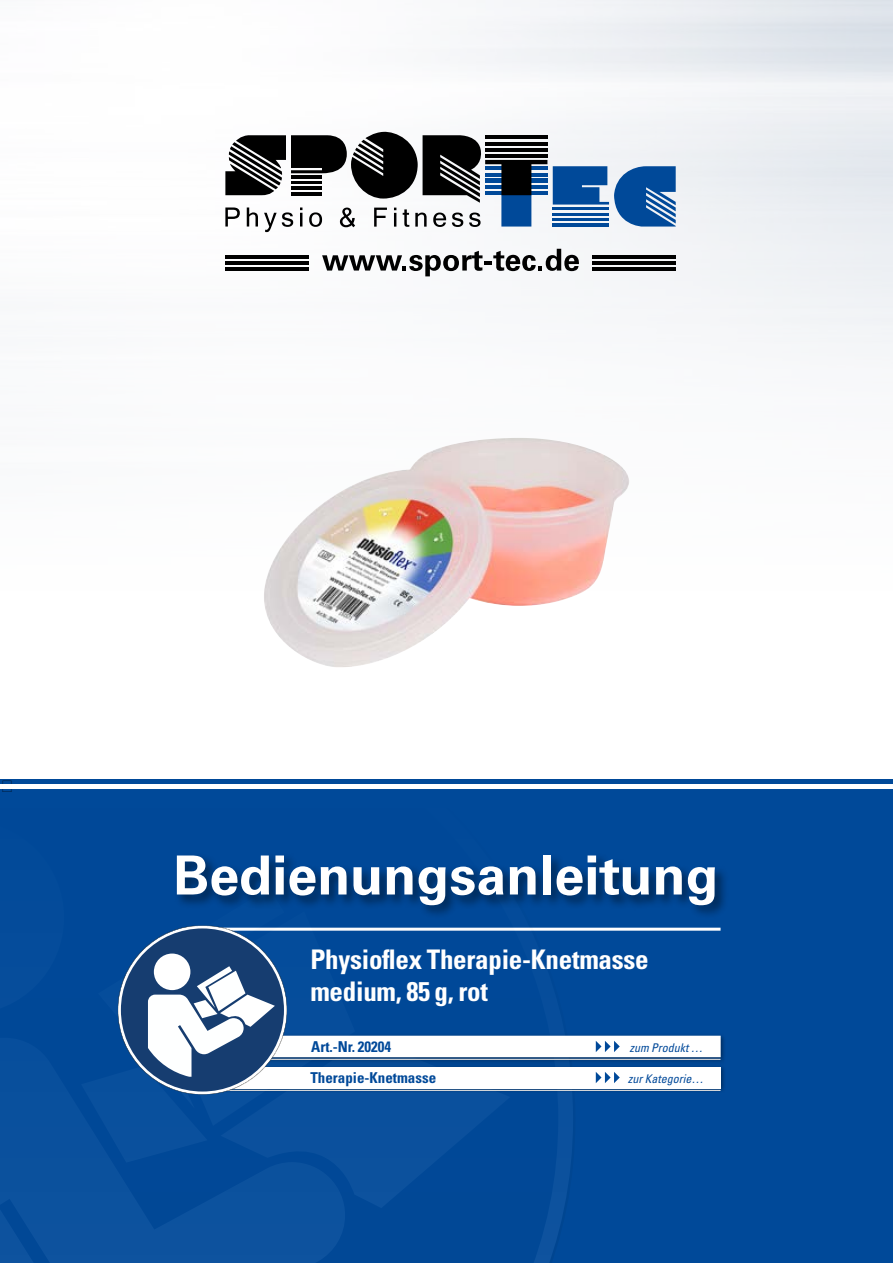
<style>
.page{position:relative;width:893px;height:1263px;background:#fff}
.page>*{position:absolute;margin:0;border:0;box-sizing:border-box;transform-origin:0 0}
.t1{font:700 54px "Univers LT Std";color:#fff}
.t2{font:700 condensed 27px/32.4px "Univers LT Std";letter-spacing:-.01em;color:#fff}
.t3{font:18px "Times New Roman";color:#000}
.t4{font:700 condensed 15px "Univers LT Std";color:#004999}
.t5{font:italic condensed 12px "Univers LT Std";color:#004999}
</style>
<div class="page">
<img style="left:225px;top:0;width:667px;height:357px">
<svg style="left:553px;top:166px;width:123px;height:61px"></svg>
<svg style="left:225px;top:132px;width:322px;height:100px"></svg>
<svg style="left:322px;top:249px;width:257px;height:27px"></svg>
<hr style="left:592px;top:255px;width:84px;height:4px;background:#000">
<hr style="left:592px;top:261px;width:84px;height:4px;background:#000">
<hr style="left:592px;top:267px;width:84px;height:3px;background:#000">
<hr style="left:225px;top:255px;width:84px;height:4px;background:#000">
<hr style="left:225px;top:261px;width:84px;height:4px;background:#000">
<hr style="left:225px;top:267px;width:84px;height:3px;background:#000">
<div style="left:0;top:779px;width:893px;height:484px;background:#004999"></div>
<hr style="left:0;top:785px;width:893px;height:4px;background:#fff">
<hr style="left:195px;top:928px;width:525px;height:3px;background:#fff">
<svg style="left:0;top:784px;width:558px;height:479px"></svg>
<svg style="left:0;top:821px;width:64px;height:193px"></svg>
<svg style="left:0;top:1038px;width:345px;height:225px;fill:#0b519d"></svg>
<svg style="left:221px;top:1093px;width:289px;height:115px;fill:#0a509d"></svg>
<div style="left:257px;top:1057px;width:469px;height:8px;background:#004490"></div>
<div style="left:223px;top:1034px;width:503px;height:28px;background:#000;opacity:.4"></div>
<div style="left:226px;top:1036px;width:494px;height:21px;background:#fff"></div>
<svg style="left:596px;top:1041px;width:24px;height:11px"></svg>
<div style="left:223px;top:1065px;width:503px;height:28px;background:#000;opacity:.4"></div>
<div style="left:225px;top:1067px;width:495px;height:21px;background:#fff"></div>
<div style="left:174px;top:852px;width:555px;height:67px;background:#000;opacity:.46"></div>
<svg style="left:596px;top:1072px;width:24px;height:11px"></svg>
<svg style="left:81px;top:888px;width:274px;height:274px"></svg>
<img style="left:264px;top:438px;width:365px;height:229px">
<p class="t3" style="left:0;top:773px;width:16px">▶</p>
<h1 class="t1" style="left:173px;top:844px;width:547px">Bedienungsanleitung</h1>
<p class="t2" style="left:310px;top:943px;width:340px">Physioflex Therapie-Knetmasse medium, 85 g, rot</p>
<p class="t4" style="left:311px;top:1037px;width:82px">Art.-Nr. 20204</p>
<p class="t5" style="left:630px;top:1040px;width:75px">zum Produkt …</p>
<p class="t4" style="left:310px;top:1068px;width:127px">Therapie-Knetmasse</p>
<p class="t5" style="left:628px;top:1071px;width:77px">zur Kategorie…</p>
</div>
